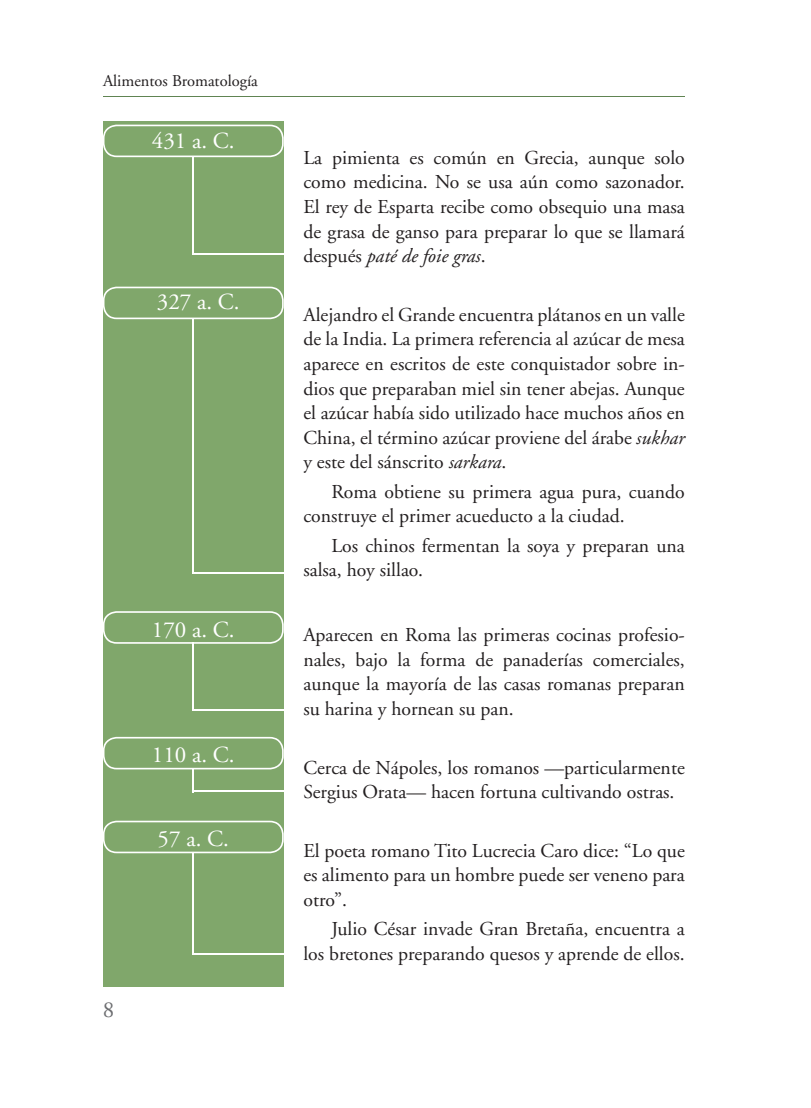
<style>
.page{position:relative;width:811px;height:1108px;background:#fff}
.page>*{position:absolute;margin:0;border:0;box-sizing:border-box;transform-origin:0 0}
.t1{font:22.95px "Adobe Garamond";color:#fff}
.t2{font:22.95px "Adobe Garamond";color:#6c6d70}
.t3{font:19.65px/24.6px "Adobe Garamond";color:#231f20;text-align:justify}
.t4{font:16.35px "Adobe Garamond";color:#231f20}
.s1{font-style:italic}
</style>
<div class="page">
<hr style="left:103px;top:96px;width:581px;height:1px;background:#608452">
<div style="left:103px;top:121px;width:180px;height:866px;background:#80a76b"></div>
<svg style="left:103px;top:125px;width:180px;height:32px"></svg>
<svg style="left:103px;top:287px;width:180px;height:32px"></svg>
<svg style="left:103px;top:611px;width:180px;height:33px"></svg>
<hr style="left:192px;top:156px;width:2px;height:97px;background:#fff">
<hr style="left:192px;top:253px;width:91px;height:1px;background:#fff">
<hr style="left:192px;top:318px;width:2px;height:256px;background:#fff">
<hr style="left:192px;top:572px;width:91px;height:2px;background:#fff">
<hr style="left:192px;top:642px;width:2px;height:69px;background:#fff">
<hr style="left:192px;top:709px;width:91px;height:2px;background:#fff">
<svg style="left:103px;top:737px;width:180px;height:32px"></svg>
<hr style="left:192px;top:768px;width:2px;height:24px;background:#fff">
<hr style="left:192px;top:791px;width:91px;height:1px;background:#fff">
<svg style="left:103px;top:821px;width:180px;height:32px"></svg>
<hr style="left:192px;top:852px;width:2px;height:103px;background:#fff">
<hr style="left:192px;top:953px;width:91px;height:2px;background:#fff">
<p class="t4" style="left:103px;top:72px;width:156px">Alimentos Bromatología</p>
<p class="t1" style="left:152px;top:129px;width:84px">431 a. C.</p>
<p class="t1" style="left:157px;top:290px;width:84px">327 a. C.</p>
<p class="t1" style="left:152px;top:617px;width:84px">170 a. C.</p>
<p class="t1" style="left:152px;top:743px;width:84px">110 a. C.</p>
<p class="t1" style="left:158px;top:827px;width:73px">57 a. C.</p>
<p class="t2" style="left:103px;top:998px;width:13px">8</p>
<p class="t3" style="left:303px;top:146px;width:383px">La pimienta es común en Grecia, aunque solo como medicina. No se usa aún como sazonador.<br>El rey de Esparta recibe como obsequio una masa de grasa de ganso para preparar lo que se llamará después <span class="s1">paté de foie gras</span>.</p>
<p class="t3" style="left:303px;top:303px;width:383px">Alejandro el Grande encuentra plátanos en un valle de la India. La primera referencia al azúcar de mesa aparece en escritos de este conquistador sobre in&shy;dios que preparaban miel sin tener abejas. Aunque el azúcar había sido utilizado hace muchos años en China, el término azúcar proviene del árabe <span class="s1">sukhar </span>y este del sánscrito <span class="s1">sarkara</span>.</p>
<p class="t3" style="left:303px;top:480px;width:383px;text-indent:28px">Roma obtiene su primera agua pura, cuando construye el primer acueducto a la ciudad.</p>
<p class="t3" style="left:303px;top:534px;width:383px;text-indent:28px">Los chinos fermentan la soya y preparan una salsa, hoy sillao.</p>
<p class="t3" style="left:303px;top:623px;width:383px">Aparecen en Roma las primeras cocinas profesio&shy;nales, bajo la forma de panaderías comerciales, aunque la mayoría de las casas romanas preparan su harina y hornean su pan.</p>
<p class="t3" style="left:303px;top:756px;width:383px">Cerca de Nápoles, los romanos —particularmente<br>Sergius Orata— hacen fortuna cultivando ostras.</p>
<p class="t3" style="left:303px;top:839px;width:383px">El poeta romano Tito Lucrecia Caro dice: “Lo que es alimento para un hombre puede ser veneno para otro”.</p>
<p class="t3" style="left:303px;top:917px;width:383px;text-align:right">Julio César invade Gran Bretaña, encuentra a<br>los bretones preparando quesos y aprende de ellos.</p>
</div>
